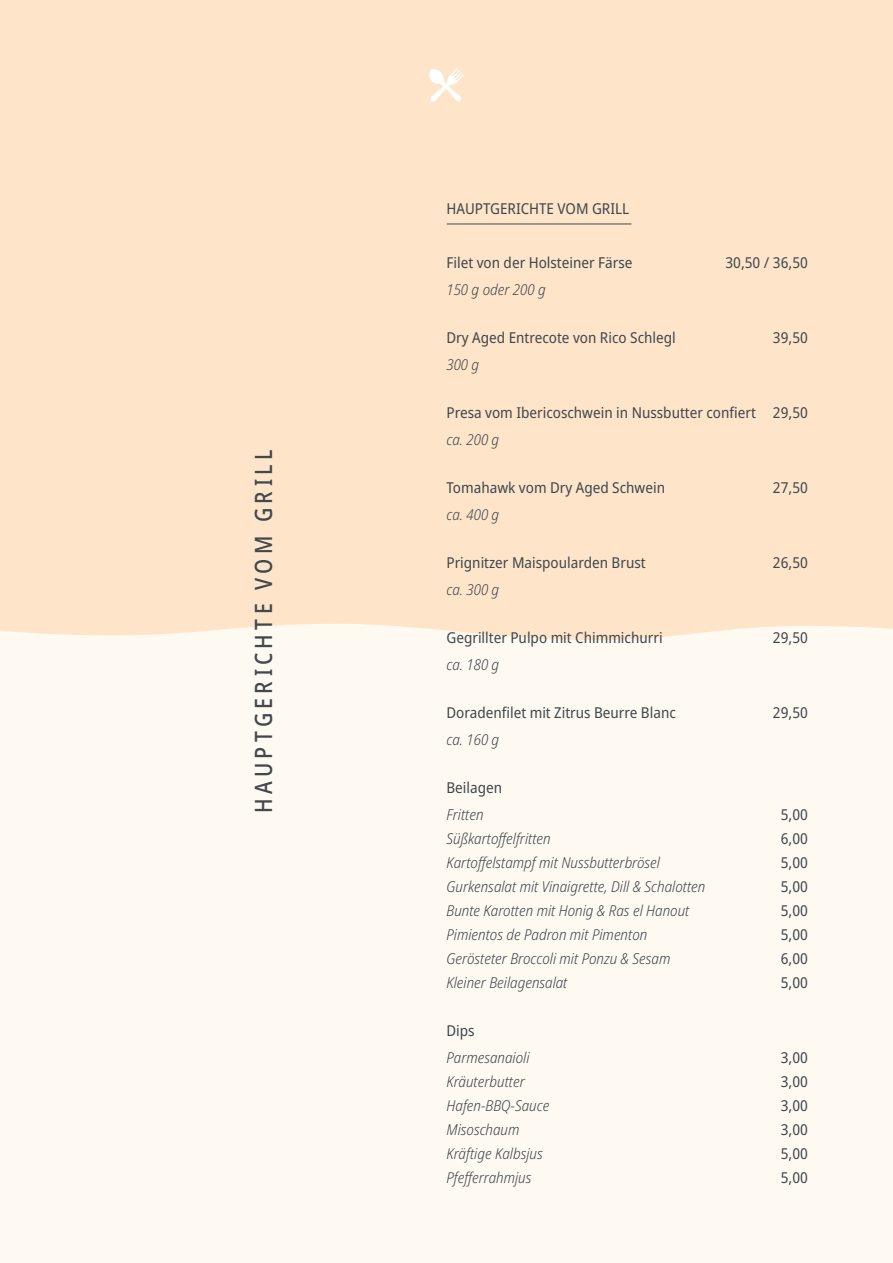
<style>
.page{position:relative;width:893px;height:1263px;background:#fef9f1}
.page>*{position:absolute;margin:0;border:0;box-sizing:border-box;transform-origin:0 0}
.t1{font:500 semi-condensed 24px "Noto Sans";letter-spacing:.2em;color:#41494e;scale:.9 1}
.t2{font:italic 300 semi-condensed 15px "Noto Sans";color:#41494e}
.t3{font:semi-condensed 15px "Noto Sans";color:#41494e}
</style>
<div class="page">
<div style="left:0;top:0;width:893px;height:640px;background:#fee5ca"></div>
<hr style="left:447px;top:224px;width:184px;height:1px;background:#41494e">
<svg style="left:428px;top:68px;width:36px;height:34px"></svg>
<h1 class="t1" style="left:247px;top:813px;width:405px;rotate:-90deg">HAUPTGERICHTE VOM GRILL</h1>
<p class="t3" style="left:446px;top:198px;width:184px">HAUPTGERICHTE VOM GRILL</p>
<p class="t3" style="left:446px;top:252px;width:187px">Filet von der Holsteiner Färse</p>
<p class="t3" style="left:725px;top:252px;width:84px">30,50 / 36,50</p>
<p class="t2" style="left:446px;top:279px;width:101px">150 g oder 200 g</p>
<p class="t3" style="left:446px;top:327px;width:231px">Dry Aged Entrecote von Rico Schlegl</p>
<p class="t3" style="left:773px;top:327px;width:36px">39,50</p>
<p class="t2" style="left:446px;top:354px;width:34px">300 g</p>
<p class="t3" style="left:446px;top:402px;width:363px">Presa vom Ibericoschwein in Nussbutter confiert 29,50</p>
<p class="t2" style="left:446px;top:429px;width:54px">ca. 200 g</p>
<p class="t3" style="left:446px;top:477px;width:220px">Tomahawk vom Dry Aged Schwein</p>
<p class="t3" style="left:773px;top:477px;width:36px">27,50</p>
<p class="t2" style="left:446px;top:504px;width:54px">ca. 400 g</p>
<p class="t3" style="left:446px;top:552px;width:201px">Prignitzer Maispoularden Brust</p>
<p class="t3" style="left:773px;top:552px;width:36px">26,50</p>
<p class="t2" style="left:446px;top:579px;width:54px">ca. 300 g</p>
<p class="t3" style="left:446px;top:627px;width:218px">Gegrillter Pulpo mit Chimmichurri</p>
<p class="t3" style="left:773px;top:627px;width:36px">29,50</p>
<p class="t2" style="left:446px;top:654px;width:54px">ca. 180 g</p>
<p class="t3" style="left:446px;top:702px;width:231px">Doradenfilet mit Zitrus Beurre Blanc</p>
<p class="t3" style="left:773px;top:702px;width:36px">29,50</p>
<p class="t2" style="left:446px;top:729px;width:54px">ca. 160 g</p>
<p class="t3" style="left:446px;top:777px;width:57px">Beilagen</p>
<p class="t2" style="left:446px;top:804px;width:39px">Fritten</p>
<p class="t3" style="left:781px;top:804px;width:29px">5,00</p>
<p class="t2" style="left:446px;top:828px;width:106px">Süßkartoffelfritten</p>
<p class="t3" style="left:781px;top:828px;width:29px">6,00</p>
<p class="t2" style="left:446px;top:852px;width:215px">Kartoffelstampf mit Nussbutterbrösel</p>
<p class="t3" style="left:781px;top:852px;width:29px">5,00</p>
<p class="t2" style="left:446px;top:876px;width:260px">Gurkensalat mit Vinaigrette, Dill &amp; Schalotten</p>
<p class="t3" style="left:781px;top:876px;width:29px">5,00</p>
<p class="t2" style="left:446px;top:900px;width:244px">Bunte Karotten mit Honig &amp; Ras el Hanout</p>
<p class="t3" style="left:781px;top:900px;width:29px">5,00</p>
<p class="t2" style="left:446px;top:924px;width:202px">Pimientos de Padron mit Pimenton</p>
<p class="t3" style="left:781px;top:924px;width:29px">5,00</p>
<p class="t2" style="left:446px;top:948px;width:225px">Gerösteter Broccoli mit Ponzu &amp; Sesam</p>
<p class="t3" style="left:781px;top:948px;width:29px">6,00</p>
<p class="t2" style="left:446px;top:972px;width:123px">Kleiner Beilagensalat</p>
<p class="t3" style="left:781px;top:972px;width:29px">5,00</p>
<p class="t3" style="left:446px;top:1020px;width:30px">Dips</p>
<p class="t2" style="left:446px;top:1047px;width:85px">Parmesanaioli</p>
<p class="t3" style="left:781px;top:1047px;width:29px">3,00</p>
<p class="t2" style="left:446px;top:1071px;width:80px">Kräuterbutter</p>
<p class="t3" style="left:781px;top:1071px;width:29px">3,00</p>
<p class="t2" style="left:446px;top:1095px;width:104px">Hafen-BBQ-Sauce</p>
<p class="t3" style="left:781px;top:1095px;width:29px">3,00</p>
<p class="t2" style="left:446px;top:1119px;width:74px">Misoschaum</p>
<p class="t3" style="left:781px;top:1119px;width:29px">3,00</p>
<p class="t2" style="left:446px;top:1143px;width:98px">Kräftige Kalbsjus</p>
<p class="t3" style="left:781px;top:1143px;width:29px">5,00</p>
<p class="t2" style="left:446px;top:1167px;width:86px">Pfefferrahmjus</p>
<p class="t3" style="left:781px;top:1167px;width:29px">5,00</p>
</div>
